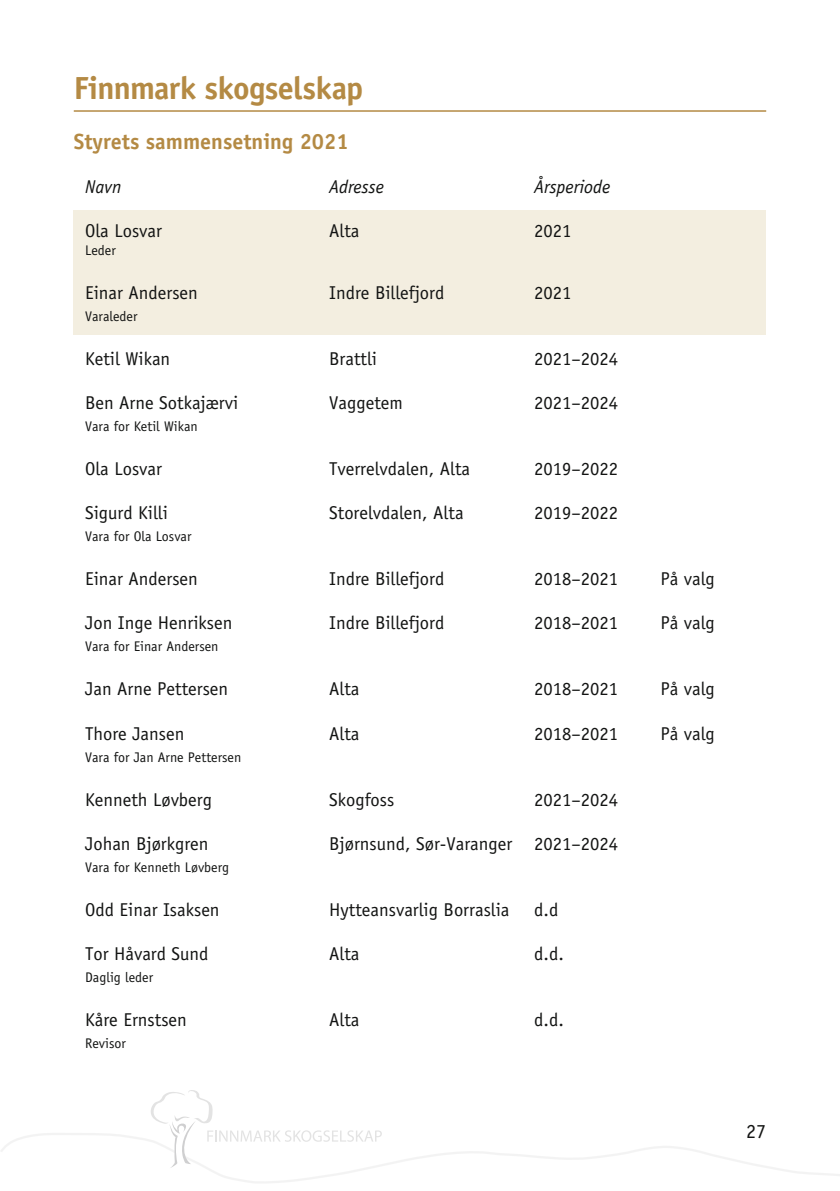
<style>
.page{position:relative;width:840px;height:1191px;background:#fff}
.page>*{position:absolute;margin:0;border:0;box-sizing:border-box;transform-origin:0 0}
.t1{font:700 32px "Officina Alta";letter-spacing:-.02em;color:#b48a44}
.t2{font:700 22px "Officina Alta";color:#b48a44}
.t3{font:20px "Officina Alta";color:#131413}
.t4{font:18.6px "Officina Alta";color:#131413}
.t5{font:italic 18.6px "Officina Alta";color:#131413}
.t6{font:14px "Officina Alta";color:#131413}
</style>
<div class="page">
<svg style="left:1px;top:1090px;width:838px;height:93px"></svg>
<div style="left:74px;top:210px;width:691px;height:124px;background:#f3eee0"></div>
<hr style="left:74px;top:110px;width:691px;height:2px;background:#b48a44">
<h1 class="t1" style="left:74px;top:68px;width:291px">Finnmark skogselskap</h1>
<p class="t2" style="left:74px;top:128px;width:276px">Styrets sammensetning 2021</p>
<p class="t5" style="left:85px;top:176px;width:38px">Navn</p>
<p class="t5" style="left:329px;top:176px;width:56px">Adresse</p>
<p class="t5" style="left:534px;top:176px;width:78px">Årsperiode</p>
<p class="t4" style="left:85px;top:220px;width:78px">Ola Losvar</p>
<p class="t4" style="left:329px;top:220px;width:32px">Alta</p>
<p class="t4" style="left:534px;top:220px;width:39px">2021</p>
<p class="t6" style="left:85px;top:242px;width:32px">Leder</p>
<p class="t4" style="left:85px;top:282px;width:114px">Einar Andersen</p>
<p class="t4" style="left:329px;top:282px;width:117px">Indre Billefjord</p>
<p class="t4" style="left:534px;top:282px;width:39px">2021</p>
<p class="t6" style="left:85px;top:308px;width:54px">Varaleder</p>
<p class="t4" style="left:85px;top:348px;width:87px">Ketil Wikan</p>
<p class="t4" style="left:329px;top:348px;width:49px">Brattli</p>
<p class="t4" style="left:534px;top:348px;width:85px">2021–2024</p>
<p class="t4" style="left:85px;top:392px;width:154px">Ben Arne Sotkajærvi</p>
<p class="t4" style="left:329px;top:392px;width:75px">Vaggetem</p>
<p class="t4" style="left:534px;top:392px;width:85px">2021–2024</p>
<p class="t6" style="left:85px;top:418px;width:114px">Vara for Ketil Wikan</p>
<p class="t4" style="left:85px;top:458px;width:78px">Ola Losvar</p>
<p class="t4" style="left:329px;top:458px;width:142px">Tverrelvdalen, Alta</p>
<p class="t4" style="left:534px;top:458px;width:85px">2019–2022</p>
<p class="t4" style="left:85px;top:502px;width:84px">Sigurd Killi</p>
<p class="t4" style="left:329px;top:502px;width:136px">Storelvdalen, Alta</p>
<p class="t4" style="left:534px;top:502px;width:85px">2019–2022</p>
<p class="t6" style="left:85px;top:528px;width:108px">Vara for Ola Losvar</p>
<p class="t4" style="left:85px;top:568px;width:114px">Einar Andersen</p>
<p class="t4" style="left:329px;top:568px;width:117px">Indre Billefjord</p>
<p class="t4" style="left:534px;top:568px;width:85px">2018–2021</p>
<p class="t4" style="left:660px;top:568px;width:56px">På valg</p>
<p class="t4" style="left:85px;top:612px;width:149px">Jon Inge Henriksen</p>
<p class="t4" style="left:329px;top:612px;width:117px">Indre Billefjord</p>
<p class="t4" style="left:534px;top:612px;width:85px">2018–2021</p>
<p class="t4" style="left:660px;top:612px;width:56px">På valg</p>
<p class="t6" style="left:85px;top:638px;width:135px">Vara for Einar Andersen</p>
<p class="t4" style="left:85px;top:678px;width:144px">Jan Arne Pettersen</p>
<p class="t4" style="left:329px;top:678px;width:32px">Alta</p>
<p class="t4" style="left:534px;top:678px;width:85px">2018–2021</p>
<p class="t4" style="left:660px;top:678px;width:56px">På valg</p>
<p class="t4" style="left:85px;top:722px;width:101px">Thore Jansen</p>
<p class="t4" style="left:329px;top:722px;width:32px">Alta</p>
<p class="t4" style="left:534px;top:722px;width:85px">2018–2021</p>
<p class="t4" style="left:660px;top:722px;width:56px">På valg</p>
<p class="t6" style="left:85px;top:748px;width:158px">Vara for Jan Arne Pettersen</p>
<p class="t4" style="left:85px;top:788px;width:128px">Kenneth Løvberg</p>
<p class="t4" style="left:329px;top:788px;width:67px">Skogfoss</p>
<p class="t4" style="left:534px;top:788px;width:85px">2021–2024</p>
<p class="t4" style="left:85px;top:832px;width:125px">Johan Bjørkgren</p>
<p class="t4" style="left:329px;top:832px;width:290px">Bjørnsund, Sør-Varanger 2021–2024</p>
<p class="t6" style="left:85px;top:858px;width:145px">Vara for Kenneth Løvberg</p>
<p class="t4" style="left:85px;top:898px;width:136px">Odd Einar Isaksen</p>
<p class="t4" style="left:329px;top:898px;width:182px">Hytteansvarlig Borraslia</p>
<p class="t4" style="left:534px;top:898px;width:26px">d.d</p>
<p class="t4" style="left:85px;top:942px;width:125px">Tor Håvard Sund</p>
<p class="t4" style="left:329px;top:942px;width:32px">Alta</p>
<p class="t4" style="left:534px;top:942px;width:31px">d.d.</p>
<p class="t6" style="left:85px;top:968px;width:69px">Daglig leder</p>
<p class="t4" style="left:85px;top:1008px;width:103px">Kåre Ernstsen</p>
<p class="t4" style="left:329px;top:1008px;width:32px">Alta</p>
<p class="t4" style="left:534px;top:1008px;width:31px">d.d.</p>
<p class="t6" style="left:85px;top:1034px;width:42px">Revisor</p>
<p class="t3" style="left:745px;top:1119px;width:21px">27</p>
</div>
